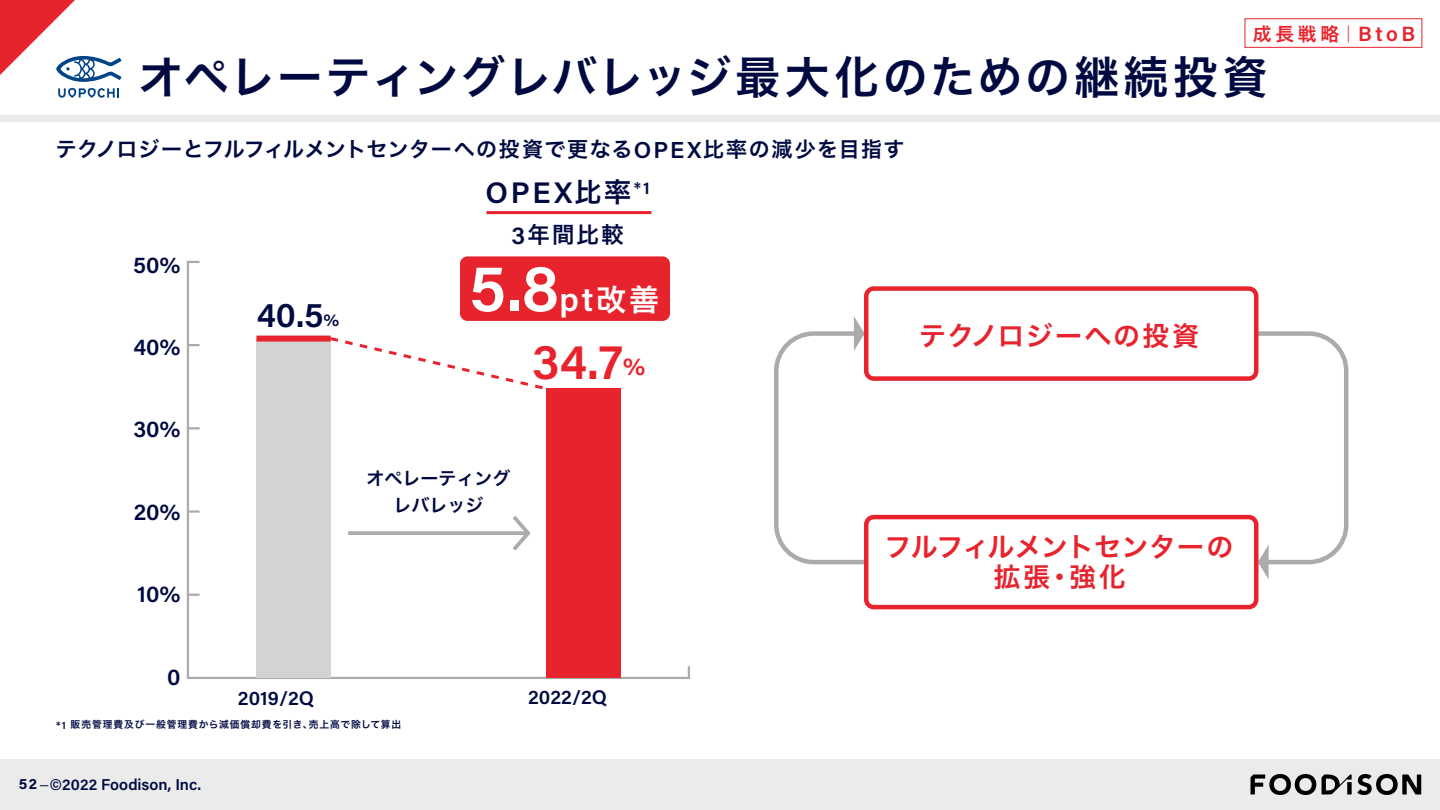
<style>
.page{position:relative;width:1440px;height:810px;background:#fff}
.page>*{position:absolute;margin:0;border:0;box-sizing:border-box;transform-origin:0 0}
.t1{font:600 66px "Acumin Pro";color:#fff}
.t2{font:600 49.5px "Acumin Pro";color:#e7242e}
.t3{font:45px "Hira Kaku Pro W6";letter-spacing:.05em;color:#000a41}
.t4{font:600 34.65px "Acumin Pro";color:#000a41}
.t5{font:600 33px "Acumin Pro";color:#fff}
.t6{font:600 29.7px "Acumin Pro";color:#000a41}
.t7{font:27px/30px "Hira Kaku Pro W6";color:#e7242e}
.t8{font:27px "Hira Kaku Pro W6";letter-spacing:.065em;color:#e7242e}
.t9{font:27px "Hira Kaku Pro W6";letter-spacing:.025em;color:#e7242e}
.t10{font:600 23.1px "Acumin Pro";color:#000a41}
.t11{font:22.5px "Hira Kaku Pro W6";color:#000a41}
.t12{font:21px "Hira Kaku Pro W6";letter-spacing:.04em;color:#000a41}
.t13{font:600 19.8px "Acumin Pro";color:#000a41}
.t14{font:18.75px "Hira Kaku Pro W6";color:#e7242e}
.t15{font:18px/27px "Hira Kaku Pro W6";color:#000a41;text-align:center}
.t16{font:600 17.33px "Acumin Pro";color:#000a41}
.t17{font:600 15.67px "Acumin Pro";color:#000a41}
.t18{font:15px "Acumin Variable Concept";color:#000a41}
.t19{font:9.75px "Hira Kaku Pro W6";letter-spacing:.1em;color:#000a41}
.t20{font:9.75px "Hira Kaku Pro W6";letter-spacing:.07em;color:#000a41}
.s1{font-family:"Acumin Pro";font-weight:600;font-size:20.62px}
.s2{font-family:"Acumin Pro";font-weight:600;font-size:23.1px}
.s3{font-size:17.33px}
.s4{font-family:"Hira Kaku Pro W6";font-weight:400;font-size:27px}
.s5{font-family:"Acumin Pro";font-weight:600;font-size:24.75px}
.s6{font-family:"Hira Kaku Pro W6";font-weight:400;font-size:30px}
.s7{font-size:24.75px}
.s8{font-family:"Acumin Pro";font-weight:600;font-size:10.73px}
</style>
<div class="page">
<div style="left:774px;top:331px;width:574px;height:233px;border:4px solid #ababab;border-radius:38px"></div>
<div style="left:866px;top:289px;width:390px;height:90px;background:#fff;border-radius:8px"></div>
<div style="left:864px;top:286px;width:394px;height:95px;border:4px solid #e7242e;border-radius:8px"></div>
<div style="left:866px;top:517px;width:390px;height:90px;background:#fff;border-radius:8px"></div>
<div style="left:864px;top:515px;width:394px;height:94px;border:4px solid #e7242e;border-radius:8px"></div>
<svg style="left:1258px;top:545px;width:11px;height:35px"></svg>
<svg style="left:854px;top:316px;width:10px;height:35px"></svg>
<div style="left:0;top:759px;width:1440px;height:51px;background:#ebebeb"></div>
<div style="left:0;top:115px;width:1440px;height:7px;background:#eaeaea"></div>
<svg style="left:186px;top:260px;width:504px;height:419px"></svg>
<div style="left:546px;top:389px;width:74px;height:289px;background:#e7242e"></div>
<div style="left:256px;top:339px;width:75px;height:339px;background:#d3d3d3"></div>
<div style="left:256px;top:336px;width:75px;height:6px;background:#e7242e"></div>
<svg style="left:327px;top:335px;width:223px;height:57px"></svg>
<svg style="left:348px;top:531px;width:161px;height:4px"></svg>
<svg style="left:509px;top:512px;width:24px;height:43px"></svg>
<svg style="left:58px;top:88px;width:61px;height:10px"></svg>
<svg style="left:0;top:0;width:122px;height:82px"></svg>
<div style="left:1245px;top:18px;width:177px;height:30px;border:1px solid #e7242e"></div>
<svg style="left:1251px;top:774px;width:65px;height:21px"></svg>
<svg style="left:1322px;top:774px;width:99px;height:21px"></svg>
<div style="left:460px;top:256px;width:210px;height:65px;background:#e7242e;border-radius:8px"></div>
<hr style="left:486px;top:211px;width:165px;height:3px;background:#e7242e">
<p class="t14" style="left:1253px;top:16px;width:164px">成長戦略｜<span class="s1">BtoB</span></p>
<h3 class="t3" style="left:138px;top:36px;width:1131px">オペレーティングレバレッジ最大化のための継続投資</h3>
<p class="t12" style="left:56px;top:130px;width:850px">テクノロジーとフルフィルメントセンターへの投資で更なる<span class="s2">OPEX</span>比率の減少を目指す</p>
<p class="t10" style="left:133px;top:249px;width:49px">50%</p>
<p class="t10" style="left:133px;top:331px;width:49px">40%</p>
<p class="t10" style="left:133px;top:413px;width:49px">30%</p>
<p class="t10" style="left:134px;top:496px;width:49px">20%</p>
<h3 class="t4" style="left:257px;top:290px;width:84px">40.5<span class="s3">%</span></h3>
<h3 class="t6" style="left:486px;top:172px;width:147px">OPEX<span class="s4">比率</span></h3>
<p class="t11" style="left:511px;top:215px;width:114px"><span class="s5">3</span>年間比較</p>
<h3 class="t5" style="left:559px;top:277px;width:101px">pt<span class="s6">改善</span></h3>
<p class="t16" style="left:634px;top:175px;width:17px">1*</p>
<h1 class="t1" style="left:469px;top:242px;width:92px">5.8</h1>
<h2 class="t2" style="left:532px;top:327px;width:115px">34.7<span class="s7">%</span></h2>
<p class="t15" style="left:366px;top:464px;width:145px">オペレーティングレバレッジ</p>
<p class="t8" style="left:919px;top:311px;width:281px">テクノロジーへの投資</p>
<p class="t10" style="left:137px;top:578px;width:45px">10%</p>
<p class="t7" style="left:1069px;top:530px;width:166px;text-indent:-185px">フルフィルメントセンターの強化</p>
<p class="t9" style="left:993px;top:552px;width:58px">拡張</p>
<p class="t9" style="left:1046px;top:552px;width:28px">・</p>
<p class="t10" style="left:167px;top:660px;width:15px">0</p>
<p class="t13" style="left:238px;top:684px;width:78px">2019/2Q</p>
<p class="t19" style="left:56px;top:716px;width:258px"><span class="s8">1*</span> 販売管理費及び一般管理費から減価償却費を引き、</p>
<p class="t20" style="left:309px;top:716px;width:94px">売上高で除して算出</p>
<p class="t18" style="left:19px;top:773px;width:20px">52</p>
<p class="t17" style="left:50px;top:774px;width:153px">©2022 Foodison, Inc.</p>
<p class="t13" style="left:528px;top:683px;width:80px">2022/2Q</p>
</div>
